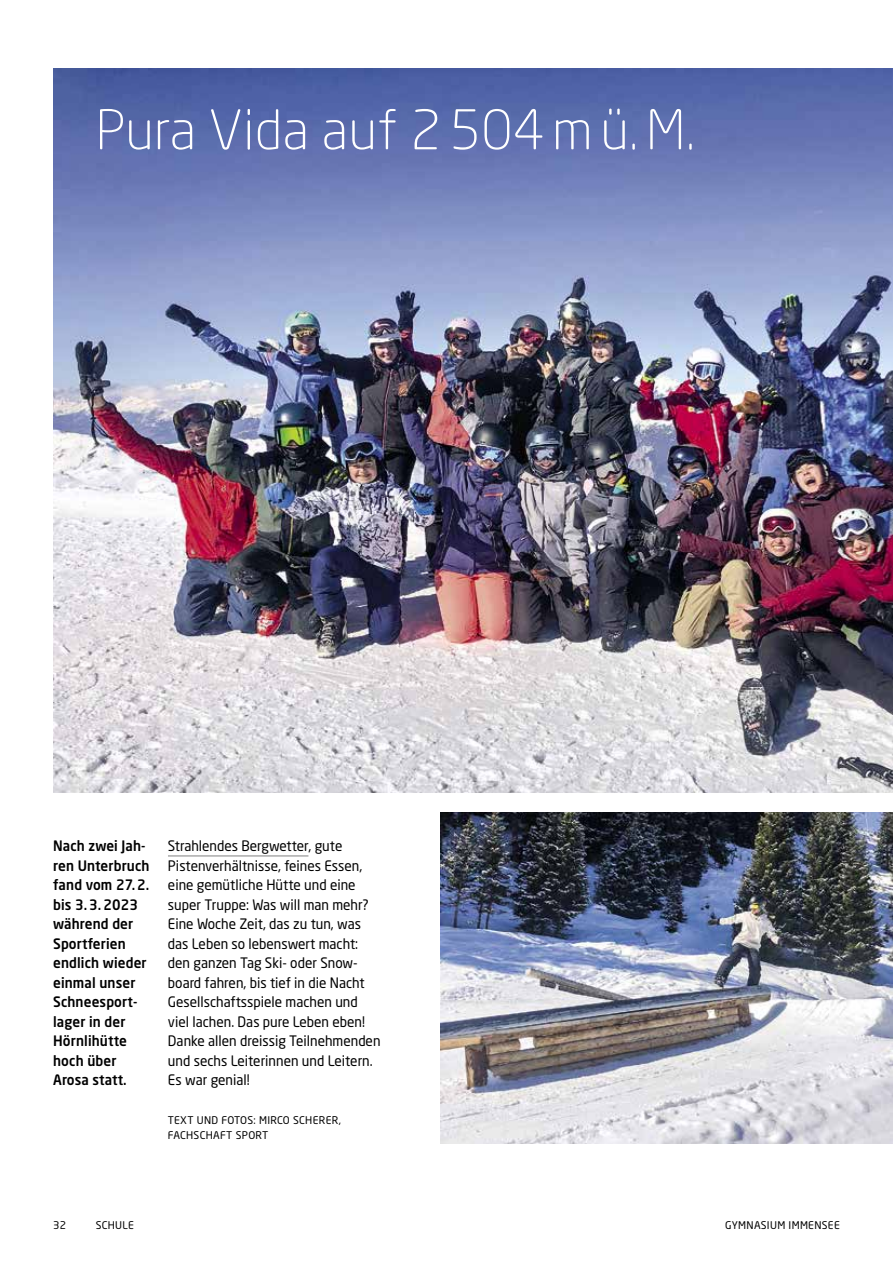
<style>
.page{position:relative;width:893px;height:1263px;background:#fff}
.page>*{position:absolute;margin:0;border:0;box-sizing:border-box;transform-origin:0 0}
.t1{font:300 54px "Neo Sans Pro";letter-spacing:.01em;color:#fff}
.t2{font:14.25px/19.5px "Neo Sans Pro";color:#000;scale:.95 1}
.t3{font:500 14.25px/19.5px "Neo Sans Pro";letter-spacing:.01em;color:#000;scale:.95 1}
.t4{font:10.5px/15px "Neo Sans Pro";letter-spacing:.03em;color:#000}
</style>
<div class="page">
<hr style="left:168px;top:855px;width:140px;height:2px;background:#aaa">
<img style="left:440px;top:812px;width:453px;height:332px">
<img style="left:53px;top:68px;width:840px;height:725px">
<h1 class="t1" style="left:96px;top:97px;width:601px">Pura Vida auf 2 504mü.M.</h1>
<p class="t3" style="left:53px;top:836px;width:103px">Nach zwei Jah&shy;ren Unterbruch fand vom 27.2. bis 3.3.2023 während der<br>Sportferien endlich wieder einmal unser<br>Schneesport&shy;lager in der<br>Hörnlihütte hoch über<br>Arosa statt.</p>
<p class="t2" style="left:168px;top:836px;width:225px">Strahlendes Bergwetter, gute<br>Pistenverhältnisse, feines Essen, eine gemütliche Hütte und eine super Truppe: Was will man mehr?<br>Eine Woche Zeit, das zu tun, was das Leben so lebenswert macht: den ganzen Tag Ski- oder Snow&shy;board fahren, bis tief in die Nacht<br>Gesellschaftsspiele machen und viel lachen. Das pure Leben eben!<br>Danke allen dreissig Teilnehmenden und sechs Leiterinnen und Leitern.<br>Es war genial!</p>
<p class="t4" style="left:168px;top:1113px;width:174px">TEXT UND FOTOS: MIRCO SCHERER,<br>FACHSCHAFT SPORT</p>
<p class="t4" style="left:53px;top:1217px;width:15px">32</p>
<p class="t4" style="left:96px;top:1217px;width:40px">SCHULE</p>
<p class="t4" style="left:725px;top:1217px;width:116px">GYMNASIUM IMMENSEE</p>
</div>
